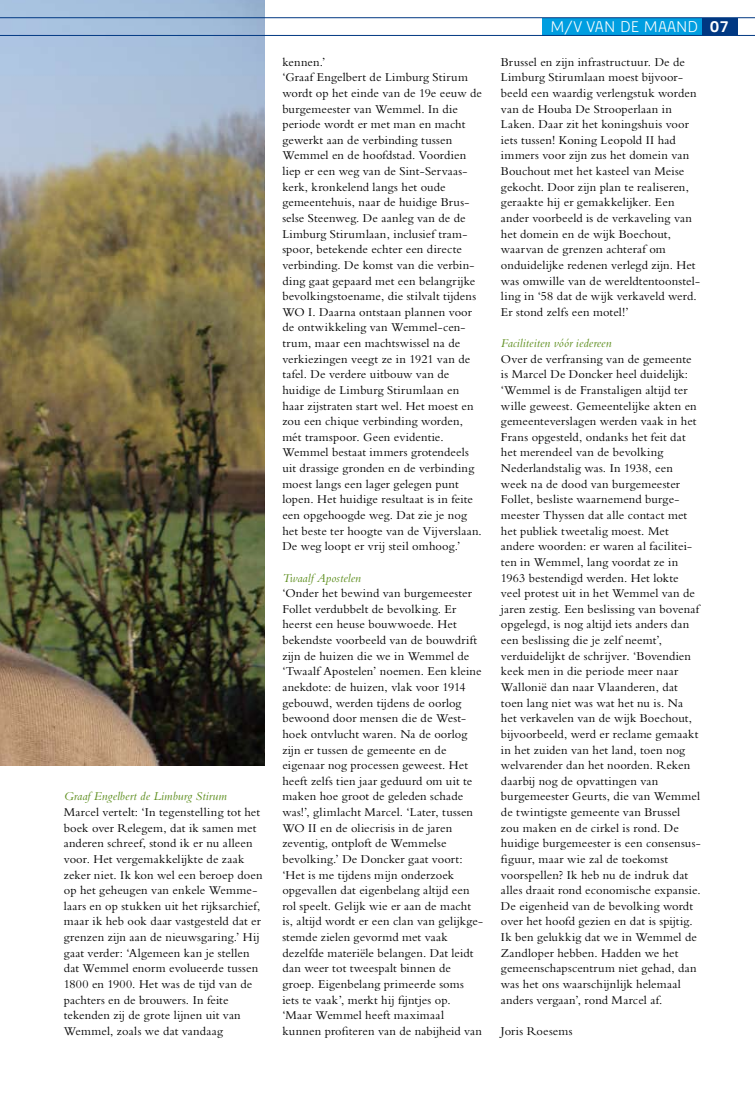
<style>
.page{position:relative;width:755px;height:1099px;background:#fff}
.page>*{position:absolute;margin:0;border:0;box-sizing:border-box;transform-origin:0 0}
.t1{font:15px "Precious Sans";color:#fff}
.t2{font:700 15px "Precious Sans";color:#fff}
.t3{font:12.5px/15.6px "Bembo Std";letter-spacing:.01em;color:#000}
.t4{font:italic 12.5px "Bembo Std";letter-spacing:.01em;color:#5c8d1c}
</style>
<div class="page">
<img style="left:0;top:0;width:265px;height:765px">
<div style="left:702px;top:18px;width:35px;height:17px;background:#003882"></div>
<div style="left:542px;top:18px;width:160px;height:17px;background:#009ee0"></div>
<hr style="left:0;top:18px;width:755px;height:1px;background:#003882">
<hr style="left:0;top:35px;width:755px;height:1px;background:#003882">
<p class="t4" style="left:64px;top:789px;width:165px">Graaf Engelbert de Limburg Stirum</p>
<p class="t3" style="left:64px;top:804px;width:200px">Marcel vertelt: ‘In tegenstelling tot het boek over Relegem, dat ik samen met anderen schreef, stond ik er nu alleen voor. Het vergemakkelijkte de zaak zeker niet. Ik kon wel een beroep doen op het geheugen van enkele Wemme&shy;laars en op stukken uit het rijksarchief, maar ik heb ook daar vastgesteld dat er grenzen zijn aan de nieuwsgaring.’ Hij gaat verder: ‘Algemeen kan je stellen dat Wemmel enorm evolueerde tussen 1800 en 1900. Het was de tijd van de pachters en de brouwers. In feite tekenden zij de grote lijnen uit van Wemmel, zoals we dat vandaag</p>
<p class="t3" style="left:282px;top:54px;width:201px">kennen.’<br>‘Graaf Engelbert de Limburg Stirum wordt op het einde van de 19e eeuw de burgemeester van Wemmel. In die periode wordt er met man en macht gewerkt aan de verbinding tussen Wemmel en de hoofdstad. Voordien liep er een weg van de Sint-Servaas&shy;kerk, kronkelend langs het oude gemeentehuis, naar de huidige Brus&shy;selse Steenweg. De aanleg van de de Limburg Stirumlaan, inclusief tram&shy;spoor, betekende echter een directe verbinding. De komst van die verbin&shy;ding gaat gepaard met een belangrijke bevolkingstoename, die stilvalt tijdens WO I. Daarna ontstaan plannen voor de ontwikkeling van Wemmel-cen&shy;trum, maar een machtswissel na de verkiezingen veegt ze in 1921 van de tafel. De verdere uitbouw van de huidige de Limburg Stirumlaan en haar zijstraten start wel. Het moest en zou een chique verbinding worden, mét tramspoor. Geen evidentie.<br>Wemmel bestaat immers grotendeels uit drassige gronden en de verbinding moest langs een lager gelegen punt lopen. Het huidige resultaat is in feite een opgehoogde weg. Dat zie je nog het beste ter hoogte van de Vijverslaan.<br>De weg loopt er vrij steil omhoog.’</p>
<p class="t4" style="left:282px;top:570px;width:80px">Twaalf Apostelen</p>
<p class="t3" style="left:282px;top:585px;width:202px">‘Onder het bewind van burgemeester Follet verdubbelt de bevolking. Er heerst een heuse bouwwoede. Het bekendste voorbeeld van de bouwdrift zijn de huizen die we in Wemmel de ‘Twaalf Apostelen’ noemen. Een kleine anekdote: de huizen, vlak voor 1914 gebouwd, werden tijdens de oorlog bewoond door mensen die de West&shy;hoek ontvlucht waren. Na de oorlog zijn er tussen de gemeente en de eigenaar nog processen geweest. Het heeft zelfs tien jaar geduurd om uit te maken hoe groot de geleden schade was!’, glimlacht Marcel. ‘Later, tussen WO II en de oliecrisis in de jaren zeventig, ontploft de Wemmelse bevolking.’ De Doncker gaat voort: ‘Het is me tijdens mijn onderzoek opgevallen dat eigenbelang altijd een rol speelt. Gelijk wie er aan de macht is, altijd wordt er een clan van gelijkge&shy;stemde zielen gevormd met vaak dezelfde materiële belangen. Dat leidt dan weer tot tweespalt binnen de groep. Eigenbelang primeerde soms iets te vaak’, merkt hij fijntjes op. ‘Maar Wemmel heeft maximaal kunnen profiteren van de nabijheid van</p>
<p class="t1" style="left:550px;top:17px;width:137px">M/V VAN DE MAAND</p>
<p class="t2" style="left:710px;top:17px;width:21px">07</p>
<p class="t3" style="left:501px;top:54px;width:200px">Brussel en zijn infrastructuur. De de Limburg Stirumlaan moest bijvoor&shy;beeld een waardig verlengstuk worden van de Houba De Strooperlaan in Laken. Daar zit het koningshuis voor iets tussen! Koning Leopold II had immers voor zijn zus het domein van Bouchout met het kasteel van Meise gekocht. Door zijn plan te realiseren, geraakte hij er gemakkelijker. Een ander voorbeeld is de verkaveling van het domein en de wijk Boechout, waarvan de grenzen achteraf om onduidelijke redenen verlegd zijn. Het was omwille van de wereldtentoonstel&shy;ling in ‘58 dat de wijk verkaveld werd.<br>Er stond zelfs een motel!’</p>
<p class="t4" style="left:501px;top:336px;width:112px">Faciliteiten vóór iedereen</p>
<p class="t3" style="left:501px;top:351px;width:201px">Over de verfransing van de gemeente is Marcel De Doncker heel duidelijk: ‘Wemmel is de Franstaligen altijd ter wille geweest. Gemeentelijke akten en gemeenteverslagen werden vaak in het Frans opgesteld, ondanks het feit dat het merendeel van de bevolking Nederlandstalig was. In 1938, een week na de dood van burgemeester Follet, besliste waarnemend burge&shy;meester Thyssen dat alle contact met het publiek tweetalig moest. Met andere woorden: er waren al facilitei&shy;ten in Wemmel, lang voordat ze in 1963 bestendigd werden. Het lokte veel protest uit in het Wemmel van de jaren zestig. Een beslissing van bovenaf opgelegd, is nog altijd iets anders dan een beslissing die je zelf neemt’, verduidelijkt de schrijver. ‘Bovendien keek men in die periode meer naar Wallonië dan naar Vlaanderen, dat toen lang niet was wat het nu is. Na het verkavelen van de wijk Boechout, bijvoorbeeld, werd er reclame gemaakt in het zuiden van het land, toen nog welvarender dan het noorden. Reken daarbij nog de opvattingen van burgemeester Geurts, die van Wemmel de twintigste gemeente van Brussel zou maken en de cirkel is rond. De huidige burgemeester is een consensus&shy;figuur, maar wie zal de toekomst voorspellen? Ik heb nu de indruk dat alles draait rond economische expansie.<br>De eigenheid van de bevolking wordt over het hoofd gezien en dat is spijtig.<br>Ik ben gelukkig dat we in Wemmel de Zandloper hebben. Hadden we het gemeenschapscentrum niet gehad, dan was het ons waarschijnlijk helemaal anders vergaan’, rond Marcel af.</p>
<p class="t3" style="left:501px;top:1022px;width:73px">Joris Roesems</p>
</div>
